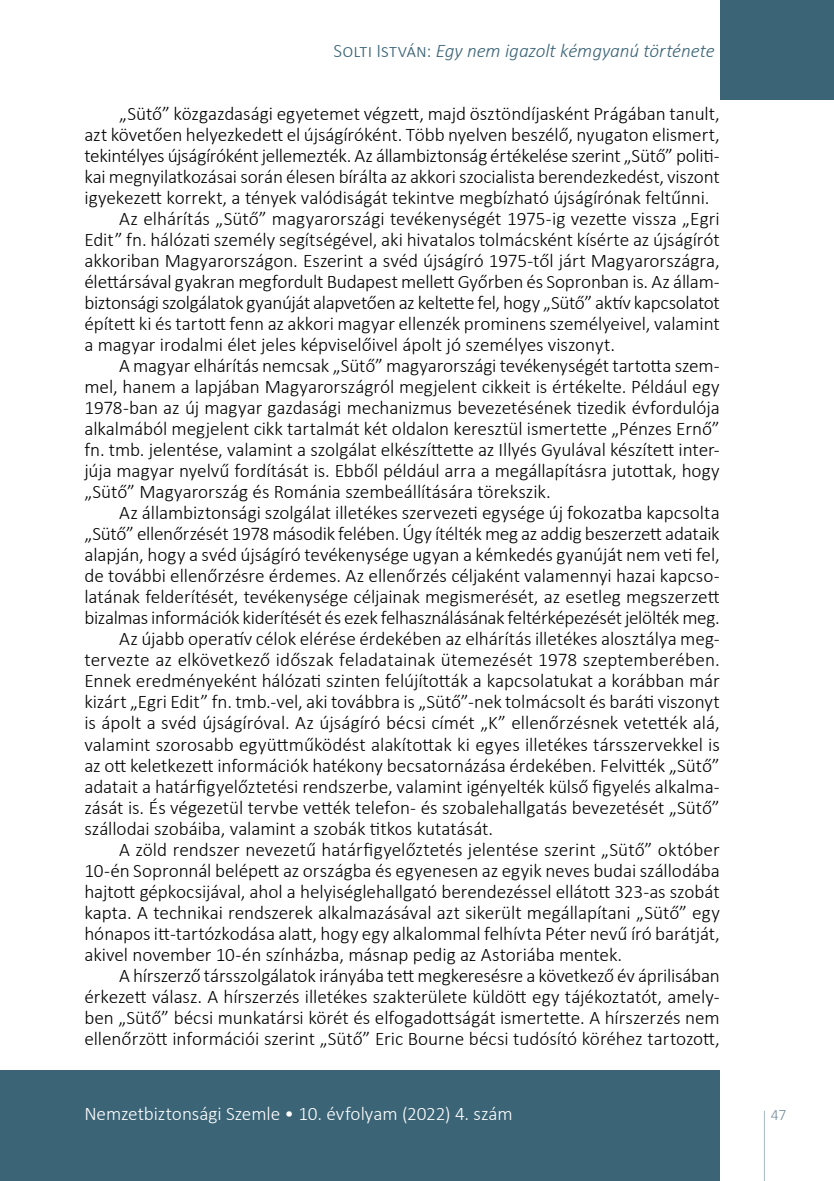
<style>
.page{position:relative;width:834px;height:1181px;background:#fff}
.page>*{position:absolute;margin:0;border:0;box-sizing:border-box;transform-origin:0 0}
.t1{font:300 19.25px "Calibri";letter-spacing:-.005em;color:#000}
.t2{font:300 19.25px "Calibri";letter-spacing:-.025em;color:#000}
.t3{font:300 19.25px "Calibri";letter-spacing:-.005em;color:#fff}
.t4{font:italic 300 19.25px "Calibri";letter-spacing:-.005em;color:#3b6476}
.t5{font:300 15.75px "Calibri";color:#778c9b}
.s1{font-style:normal}
</style>
<div class="page">
<svg style="left:764px;top:1110px;width:1px;height:71px"></svg>
<div style="left:719px;top:0;width:114px;height:99px;background:#3b6476"></div>
<div style="left:0;top:1070px;width:719px;height:111px;background:#3b6476"></div>
<p class="t4" style="left:333px;top:39px;width:382px"><span class="s1">Solti István:</span> Egy nem igazolt kémgyanú története</p>
<p class="t1" style="left:119px;top:102px;width:602px">„Sütő” közgazdasági egyetemet végzett, majd ösztöndíjasként Prágában tanult,</p>
<p class="t1" style="left:84px;top:123px;width:636px">azt követően helyezkedett el újságíróként. Több nyelven beszélő, nyugaton elismert,</p>
<p class="t1" style="left:84px;top:144px;width:636px">tekintélyes újságíróként jellemezték. Az állambiztonság értékelése szerint „Sütő” politi-</p>
<p class="t1" style="left:84px;top:165px;width:636px">kai megnyilatkozásai során élesen bírálta az akkori szocialista berendezkedést, viszont</p>
<p class="t1" style="left:84px;top:186px;width:626px">igyekezett korrekt, a tények valódiságát tekintve megbízható újságírónak feltűnni.</p>
<p class="t1" style="left:119px;top:207px;width:602px">Az elhárítás „Sütő” magyarországi tevékenységét 1975-ig vezette vissza „Egri</p>
<p class="t1" style="left:84px;top:228px;width:636px">Edit” fn. hálózati személy segítségével, aki hivatalos tolmácsként kísérte az újságírót</p>
<p class="t1" style="left:84px;top:249px;width:636px">akkoriban Magyarországon. Eszerint a svéd újságíró 1975-től járt Magyarországra,</p>
<p class="t1" style="left:84px;top:270px;width:636px">élettársával gyakran megfordult Budapest mellett Győrben és Sopronban is. Az állam-</p>
<p class="t2" style="left:84px;top:291px;width:636px">biztonsági szolgálatok gyanúját alapvetően az keltette fel, hogy „Sütő” aktív kapcsolatot</p>
<p class="t1" style="left:84px;top:312px;width:636px">épített ki és tartott fenn az akkori magyar ellenzék prominens személyeivel, valamint</p>
<p class="t1" style="left:84px;top:333px;width:532px">a magyar irodalmi élet jeles képviselőivel ápolt jó személyes viszonyt.</p>
<p class="t1" style="left:119px;top:354px;width:602px">A magyar elhárítás nemcsak „Sütő” magyarországi tevékenységét tartotta szem-</p>
<p class="t1" style="left:84px;top:375px;width:636px">mel, hanem a lapjában Magyarországról megjelent cikkeit is értékelte. Például egy</p>
<p class="t1" style="left:84px;top:396px;width:636px">1978-ban az új magyar gazdasági mechanizmus bevezetésének tizedik évfordulója</p>
<p class="t1" style="left:84px;top:417px;width:636px">alkalmából megjelent cikk tartalmát két oldalon keresztül ismertette „Pénzes Ernő”</p>
<p class="t1" style="left:84px;top:438px;width:636px">fn. tmb. jelentése, valamint a szolgálat elkészíttette az Illyés Gyulával készített inter-</p>
<p class="t1" style="left:84px;top:459px;width:636px">júja magyar nyelvű fordítását is. Ebből például arra a megállapításra jutottak, hogy</p>
<p class="t1" style="left:84px;top:480px;width:468px">„Sütő” Magyarország és Románia szembeállítására törekszik.</p>
<p class="t1" style="left:119px;top:501px;width:602px">Az állambiztonsági szolgálat illetékes szervezeti egysége új fokozatba kapcsolta</p>
<p class="t1" style="left:84px;top:522px;width:636px">„Sütő” ellenőrzését 1978 második felében. Úgy ítélték meg az addig beszerzett adataik</p>
<p class="t1" style="left:84px;top:543px;width:636px">alapján, hogy a svéd újságíró tevékenysége ugyan a kémkedés gyanúját nem veti fel,</p>
<p class="t1" style="left:84px;top:564px;width:636px">de további ellenőrzésre érdemes. Az ellenőrzés céljaként valamennyi hazai kapcso-</p>
<p class="t1" style="left:84px;top:585px;width:636px">latának felderítését, tevékenysége céljainak megismerését, az esetleg megszerzett</p>
<p class="t1" style="left:84px;top:606px;width:636px">bizalmas információk kiderítését és ezek felhasználásának feltérképezését jelölték meg.</p>
<p class="t1" style="left:119px;top:627px;width:602px">Az újabb operatív célok elérése érdekében az elhárítás illetékes alosztálya meg-</p>
<p class="t1" style="left:84px;top:648px;width:636px">tervezte az elkövetkező időszak feladatainak ütemezését 1978 szeptemberében.</p>
<p class="t1" style="left:84px;top:669px;width:636px">Ennek eredményeként hálózati szinten felújították a kapcsolatukat a korábban már</p>
<p class="t1" style="left:84px;top:690px;width:636px">kizárt „Egri Edit” fn. tmb.-vel, aki továbbra is „Sütő”-nek tolmácsolt és baráti viszonyt</p>
<p class="t1" style="left:84px;top:711px;width:636px">is ápolt a svéd újságíróval. Az újságíró bécsi címét „K” ellenőrzésnek vetették alá,</p>
<p class="t1" style="left:84px;top:732px;width:636px">valamint szorosabb együttműködést alakítottak ki egyes illetékes társszervekkel is</p>
<p class="t1" style="left:84px;top:753px;width:636px">az ott keletkezett információk hatékony becsatornázása érdekében. Felvitték „Sütő”</p>
<p class="t1" style="left:84px;top:774px;width:636px">adatait a határfigyelőztetési rendszerbe, valamint igényelték külső figyelés alkalma-</p>
<p class="t1" style="left:84px;top:795px;width:636px">zását is. És végezetül tervbe vették telefon- és szobalehallgatás bevezetését „Sütő”</p>
<p class="t1" style="left:84px;top:816px;width:410px">szállodai szobáiba, valamint a szobák titkos kutatását.</p>
<p class="t1" style="left:119px;top:837px;width:602px">A zöld rendszer nevezetű határfigyelőztetés jelentése szerint „Sütő” október</p>
<p class="t1" style="left:84px;top:858px;width:636px">10-én Sopronnál belépett az országba és egyenesen az egyik neves budai szállodába</p>
<p class="t1" style="left:84px;top:879px;width:636px">hajtott gépkocsijával, ahol a helyiséglehallgató berendezéssel ellátott 323-as szobát</p>
<p class="t1" style="left:84px;top:900px;width:637px">kapta. A technikai rendszerek alkalmazásával azt sikerült megállapítani „Sütő” egy</p>
<p class="t1" style="left:84px;top:921px;width:636px">hónapos itt-tartózkodása alatt, hogy egy alkalommal felhívta Péter nevű író barátját,</p>
<p class="t1" style="left:84px;top:942px;width:539px">akivel november 10-én színházba, másnap pedig az Astoriába mentek.</p>
<p class="t1" style="left:119px;top:963px;width:602px">A hírszerző társszolgálatok irányába tett megkeresésre a következő év áprilisában</p>
<p class="t1" style="left:84px;top:984px;width:636px">érkezett válasz. A hírszerzés illetékes szakterülete küldött egy tájékoztatót, amely-</p>
<p class="t1" style="left:84px;top:1005px;width:636px">ben „Sütő” bécsi munkatársi körét és elfogadottságát ismertette. A hírszerzés nem</p>
<p class="t1" style="left:84px;top:1026px;width:636px">ellenőrzött információi szerint „Sütő” Eric Bourne bécsi tudósító köréhez tartozott,</p>
<p class="t3" style="left:84px;top:1102px;width:430px">Nemzetbiztonsági Szemle • 10. évfolyam (2022) 4. szám</p>
<p class="t5" style="left:770px;top:1105px;width:17px">47</p>
</div>
